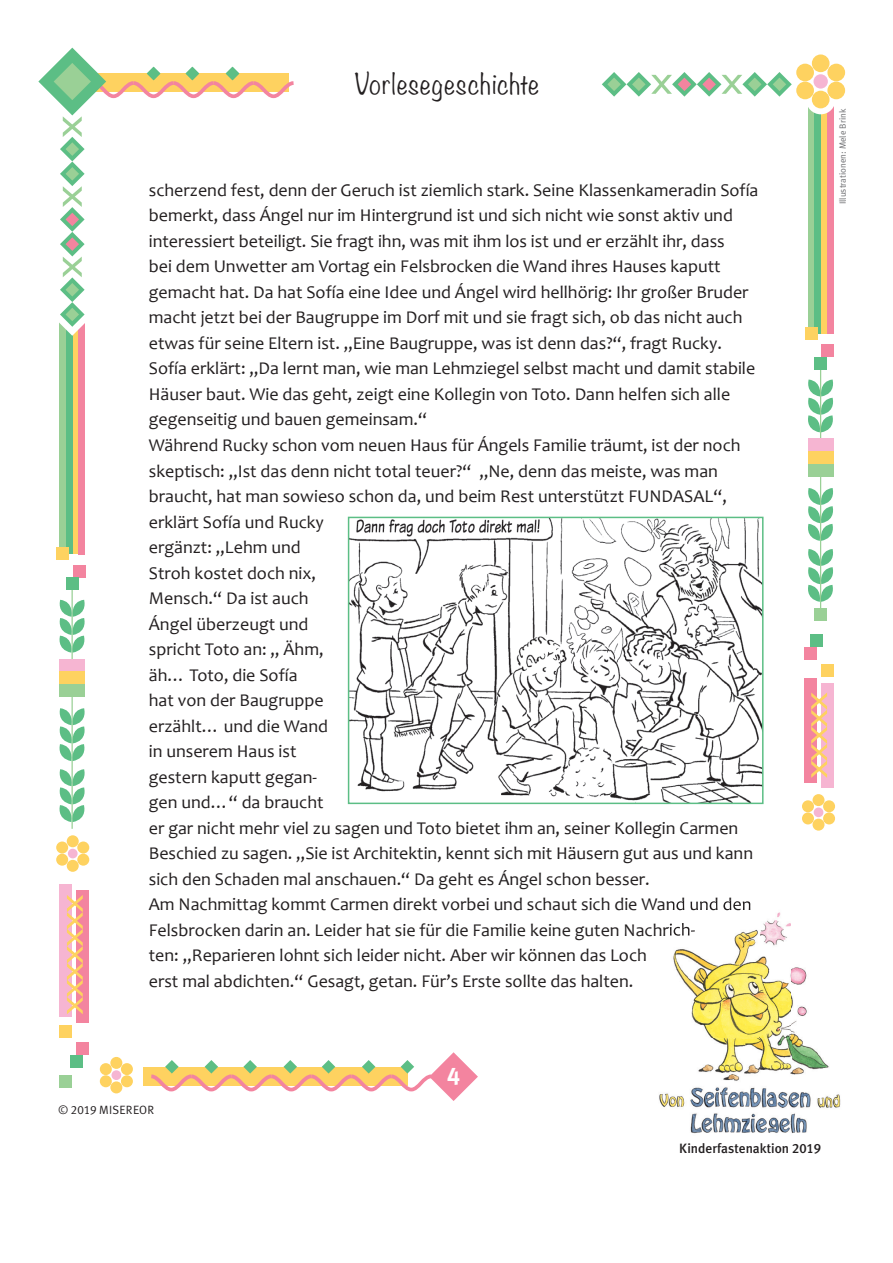
<style>
.page{position:relative;width:893px;height:1263px;background:#fff}
.page>*{position:absolute;margin:0;border:0;box-sizing:border-box;transform-origin:0 0}
.t1{font:300 25.5px "Noteworthy";letter-spacing:.04em;color:#231f20}
.t2{font:24px "Meta Plus Bold Caps";color:#fff}
.t3{font:18px/25.5px "Candara";color:#231f20}
.t4{font:500 13.5px "Meta Plus";color:#231f20}
.t5{font:12px "Meta Plus Normal";letter-spacing:.015em;color:#231f20}
.t6{font:9px "Meta Plus Normal";color:#6c6d70}
.s1{font-family:"Meta Plus Normal Caps"}
.s2{font-family:"Meta Plus Medium Caps";font-weight:400}
</style>
<div class="page">
<hr style="left:72px;top:697px;width:1px;height:132px;background:#9ad096">
<hr style="left:820px;top:476px;width:1px;height:132px;background:#9ad096">
<div style="left:69px;top:1013px;width:7px;height:7px;border:2px solid #fff;border-radius:50%"></div>
<div style="left:69px;top:1026px;width:7px;height:6px;border:2px solid #fff;border-radius:50%"></div>
<div style="left:69px;top:1038px;width:7px;height:7px;border:2px solid #fff;border-radius:50%"></div>
<div style="left:817px;top:681px;width:7px;height:7px;border:2px solid #fff;border-radius:50%"></div>
<div style="left:817px;top:669px;width:7px;height:6px;border:2px solid #fff;border-radius:50%"></div>
<div style="left:817px;top:656px;width:7px;height:7px;border:2px solid #fff;border-radius:50%"></div>
<img style="left:659px;top:1087px;width:182px;height:47px">
<div style="left:60px;top:323px;width:6px;height:231px;background:#9ad096"></div>
<div style="left:808px;top:103px;width:6px;height:231px;background:#9ad096"></div>
<div style="left:72px;top:329px;width:7px;height:225px;background:#fed260"></div>
<div style="left:821px;top:109px;width:6px;height:225px;background:#fed260"></div>
<div style="left:66px;top:329px;width:6px;height:225px;background:#5cbe85"></div>
<div style="left:814px;top:109px;width:7px;height:225px;background:#5cbe85"></div>
<div style="left:79px;top:323px;width:6px;height:231px;background:#f3849f"></div>
<div style="left:827px;top:103px;width:6px;height:231px;background:#f3849f"></div>
<svg style="left:148px;top:1052px;width:330px;height:49px"></svg>
<div style="left:56px;top:548px;width:13px;height:12px;background:#fed260"></div>
<div style="left:805px;top:327px;width:12px;height:13px;background:#fed260"></div>
<div style="left:60px;top:1025px;width:12px;height:12px;background:#fed260"></div>
<div style="left:821px;top:664px;width:12px;height:13px;background:#fed260"></div>
<div style="left:60px;top:1075px;width:12px;height:13px;background:#9ad096"></div>
<div style="left:814px;top:608px;width:13px;height:13px;background:#9ad096"></div>
<div style="left:73px;top:565px;width:12px;height:12px;background:#f3849f"></div>
<div style="left:821px;top:344px;width:13px;height:13px;background:#f3849f"></div>
<div style="left:77px;top:1042px;width:12px;height:13px;background:#f3849f"></div>
<div style="left:804px;top:647px;width:12px;height:12px;background:#f3849f"></div>
<div style="left:70px;top:1055px;width:13px;height:12px;background:#5cbe85"></div>
<div style="left:810px;top:634px;width:13px;height:13px;background:#5cbe85"></div>
<svg style="left:38px;top:48px;width:256px;height:288px"></svg>
<hr style="left:72px;top:588px;width:1px;height:72px;background:#9ad096">
<svg style="left:59px;top:600px;width:26px;height:53px"></svg>
<hr style="left:820px;top:368px;width:1px;height:72px;background:#9ad096">
<svg style="left:808px;top:379px;width:25px;height:53px"></svg>
<svg style="left:59px;top:708px;width:26px;height:53px"></svg>
<svg style="left:808px;top:488px;width:25px;height:53px"></svg>
<svg style="left:59px;top:769px;width:26px;height:53px"></svg>
<svg style="left:808px;top:549px;width:25px;height:53px"></svg>
<div style="left:60px;top:659px;width:25px;height:12px;background:#f6b5d2"></div>
<div style="left:808px;top:438px;width:25px;height:13px;background:#f6b5d2"></div>
<div style="left:60px;top:671px;width:25px;height:13px;background:#fed260"></div>
<div style="left:808px;top:451px;width:25px;height:13px;background:#fed260"></div>
<div style="left:60px;top:684px;width:25px;height:13px;background:#9ad096"></div>
<div style="left:808px;top:464px;width:25px;height:13px;background:#9ad096"></div>
<div style="left:60px;top:884px;width:12px;height:133px;background:#f6b5d2"></div>
<div style="left:821px;top:683px;width:12px;height:104px;background:#f6b5d2"></div>
<div style="left:77px;top:891px;width:12px;height:132px;background:#f3849f"></div>
<div style="left:804px;top:678px;width:12px;height:104px;background:#f3849f"></div>
<div style="left:68px;top:849px;width:10px;height:9px;background:#f6b5d2;border-radius:50%"></div>
<div style="left:67px;top:835px;width:12px;height:12px;background:#fed260;border-radius:50%"></div>
<div style="left:77px;top:841px;width:12px;height:12px;background:#fed260;border-radius:50%"></div>
<div style="left:56px;top:841px;width:12px;height:12px;background:#fed260;border-radius:50%"></div>
<div style="left:77px;top:854px;width:12px;height:12px;background:#fed260;border-radius:50%"></div>
<div style="left:56px;top:854px;width:12px;height:12px;background:#fed260;border-radius:50%"></div>
<div style="left:67px;top:860px;width:12px;height:12px;background:#fed260;border-radius:50%"></div>
<div style="left:814px;top:807px;width:9px;height:10px;background:#f6b5d2;border-radius:50%"></div>
<div style="left:812px;top:794px;width:12px;height:12px;background:#fed260;border-radius:50%"></div>
<div style="left:823px;top:800px;width:12px;height:12px;background:#fed260;border-radius:50%"></div>
<div style="left:802px;top:800px;width:12px;height:12px;background:#fed260;border-radius:50%"></div>
<div style="left:823px;top:812px;width:12px;height:12px;background:#fed260;border-radius:50%"></div>
<div style="left:802px;top:812px;width:12px;height:12px;background:#fed260;border-radius:50%"></div>
<div style="left:812px;top:819px;width:12px;height:12px;background:#fed260;border-radius:50%"></div>
<svg style="left:806px;top:85px;width:29px;height:29px"></svg>
<div style="left:112px;top:1070px;width:9px;height:10px;background:#f6b5d2;border-radius:50%"></div>
<div style="left:110px;top:1057px;width:12px;height:12px;background:#fed260;border-radius:50%"></div>
<div style="left:121px;top:1063px;width:12px;height:12px;background:#fed260;border-radius:50%"></div>
<div style="left:100px;top:1063px;width:12px;height:12px;background:#fed260;border-radius:50%"></div>
<div style="left:121px;top:1075px;width:12px;height:12px;background:#fed260;border-radius:50%"></div>
<div style="left:100px;top:1075px;width:12px;height:12px;background:#fed260;border-radius:50%"></div>
<div style="left:110px;top:1081px;width:12px;height:12px;background:#fed260;border-radius:50%"></div>
<svg style="left:67px;top:895px;width:16px;height:119px"></svg>
<svg style="left:811px;top:692px;width:16px;height:86px"></svg>
<div style="left:813px;top:74px;width:15px;height:15px;background:#f6b5d2;border-radius:50%"></div>
<div style="left:812px;top:54px;width:17px;height:18px;background:#fed260;border-radius:50%"></div>
<div style="left:827px;top:64px;width:18px;height:17px;background:#fed260;border-radius:50%"></div>
<div style="left:796px;top:64px;width:18px;height:17px;background:#fed260;border-radius:50%"></div>
<div style="left:827px;top:82px;width:18px;height:17px;background:#fed260;border-radius:50%"></div>
<div style="left:796px;top:82px;width:18px;height:17px;background:#fed260;border-radius:50%"></div>
<div style="left:812px;top:91px;width:17px;height:17px;background:#fed260;border-radius:50%"></div>
<div style="left:66px;top:577px;width:13px;height:13px;background:#5cbe85"></div>
<div style="left:814px;top:357px;width:13px;height:13px;background:#5cbe85"></div>
<svg style="left:602px;top:72px;width:190px;height:25px"></svg>
<img style="left:673px;top:912px;width:156px;height:169px">
<img style="left:716px;top:1075px;width:17px;height:6px">
<img style="left:668px;top:901px;width:83px;height:13px">
<img style="left:668px;top:923px;width:27px;height:17px">
<img style="left:351px;top:520px;width:409px;height:281px">
<div style="left:348px;top:517px;width:415px;height:287px;border:2px solid #5cbe85"></div>
<h1 class="t1" style="left:354px;top:62px;width:186px">Vorlesegeschichte</h1>
<p class="t3" style="left:149px;top:177px;width:611px">scherzend fest, denn der Geruch ist ziemlich stark. Seine Klassenkameradin Sofía bemerkt, dass Ángel nur im Hintergrund ist und sich nicht wie sonst aktiv und interessiert beteiligt. Sie fragt ihn, was mit ihm los ist und er erzählt ihr, dass<br>bei dem Unwetter am Vortag ein Felsbrocken die Wand ihres Hauses kaputt gemacht hat. Da hat Sofía eine Idee und Ángel wird hellhörig: Ihr großer Bruder macht jetzt bei der Baugruppe im Dorf mit und sie fragt sich, ob das nicht auch etwas für seine Eltern ist. „Eine Baugruppe, was ist denn das?“, fragt Rucky.<br>Sofía erklärt: „Da lernt man, wie man Lehmziegel selbst macht und damit stabile Häuser baut. Wie das geht, zeigt eine Kollegin von Toto. Dann helfen sich alle gegenseitig und bauen gemeinsam.“<br>Während Rucky schon vom neuen Haus für Ángels Familie träumt, ist der noch skeptisch: „Ist das denn nicht total teuer?“ „Ne, denn das meiste, was man braucht, hat man sowieso schon da, und beim Rest unterstützt FUNDASAL“, erklärt Sofía und Rucky<br>ergänzt: „Lehm und<br>Stroh kostet doch nix,<br>Mensch.“ Da ist auch<br>Ángel überzeugt und<br>spricht Toto an: „ Ähm,<br>äh… Toto, die Sofía<br>hat von der Baugruppe<br>erzählt… und die Wand<br>in unserem Haus ist<br>gestern kaputt gegan-<br>gen und…“ da braucht<br>er gar nicht mehr viel zu sagen und Toto bietet ihm an, seiner Kollegin Carmen Beschied zu sagen. „Sie ist Architektin, kennt sich mit Häusern gut aus und kann sich den Schaden mal anschauen.“ Da geht es Ángel schon besser.<br>Am Nachmittag kommt Carmen direkt vorbei und schaut sich die Wand und den Felsbrocken darin an. Leider hat sie für die Familie keine guten Nachrich-<br>ten: „Reparieren lohnt sich leider nicht. Aber wir können das Loch<br>erst mal abdichten.“ Gesagt, getan. Für’s Erste sollte das halten.</p>
<p class="t6" style="left:837px;top:204px;width:97px;rotate:-90deg">Illustrationen: Mele Brink</p>
<p class="t5" style="left:59px;top:1102px;width:97px">© <span class="s1">2019</span> MISEREOR</p>
<h2 class="t2" style="left:447px;top:1061px;width:14px">4</h2>
<p class="t4" style="left:679px;top:1140px;width:143px">Kinderfastenaktion <span class="s2">2019</span></p>
</div>
